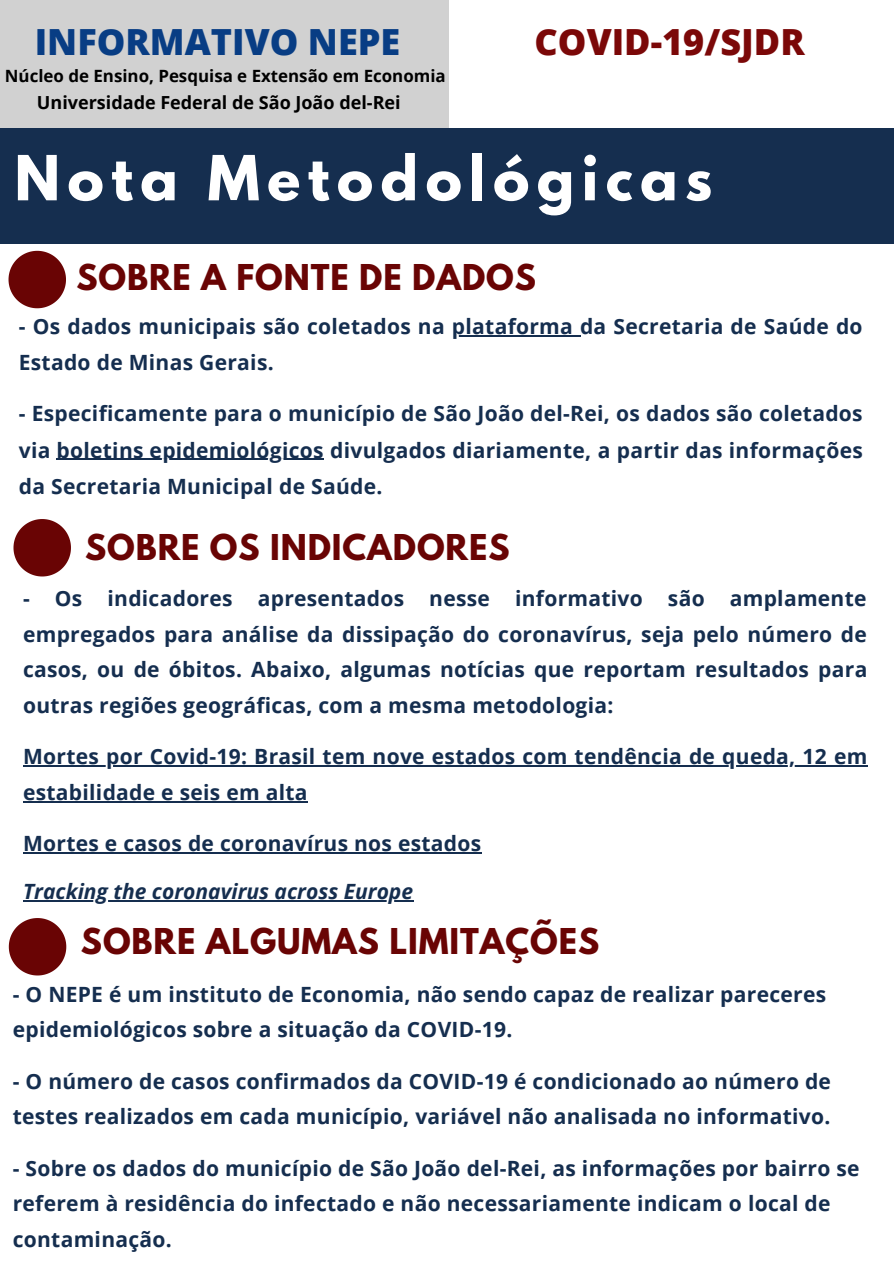
<style>
.page{position:relative;width:894px;height:1264px;background:#fff}
.page>*{position:absolute;margin:0;border:0;box-sizing:border-box;transform-origin:0 0}
.t1{font:700 55.05px "League Spartan";letter-spacing:.135em;color:#fff}
.t2{font:800 36px "Open Sans";color:#083d84}
.t3{font:800 36px "Open Sans";color:#7b0808}
.t4{font:700 31.5px "League Spartan";letter-spacing:.03em;color:#690404}
.t5{font:700 21px/35.7px "Open Sans";letter-spacing:.015em;color:#152e4f}
.t6{font:italic 700 21px "Open Sans";color:#152e4f}
.t7{font:700 18px "Open Sans";color:#000}
.t8{font:700 16.95px "Open Sans";color:#000}
</style>
<div class="page">
<div style="left:0;top:0;width:449px;height:184px;background:#d1d1d1"></div>
<div style="left:0;top:128px;width:893px;height:115px;background:#152e4f"></div>
<hr style="left:452px;top:335px;width:128px;height:1px;background:#152e4f">
<hr style="left:57px;top:458px;width:267px;height:2px;background:#152e4f">
<svg style="left:9px;top:251px;width:57px;height:57px"></svg>
<hr style="left:23px;top:765px;width:844px;height:1px;background:#152e4f">
<hr style="left:23px;top:801px;width:285px;height:1px;background:#152e4f">
<hr style="left:23px;top:852px;width:458px;height:1px;background:#152e4f">
<hr style="left:23px;top:900px;width:390px;height:1px;background:#152e4f">
<svg style="left:13px;top:519px;width:58px;height:57px"></svg>
<svg style="left:9px;top:918px;width:57px;height:57px"></svg>
<p class="t2" style="left:35px;top:17px;width:367px">INFORMATIVO NEPE</p>
<p class="t3" style="left:534px;top:17px;width:271px">COVID-19/SJDR</p>
<p class="t8" style="left:5px;top:64px;width:442px">Núcleo de Ensino, Pesquisa e Extensão em Economia</p>
<p class="t7" style="left:37px;top:90px;width:365px">Universidade Federal de São João del-Rei</p>
<p class="t1" style="left:15px;top:151px;width:699px">Nota Metodológicas</p>
<p class="t4" style="left:76px;top:261px;width:461px">SOBRE A FONTE DE DADOS</p>
<p class="t5" style="left:19px;top:308px;width:845px;line-height:36.2px">- Os dados municipais são coletados na plataforma da Secretaria de Saúde do<br>Estado de Minas Gerais.</p>
<p class="t5" style="left:19px;top:395px;width:845px;line-height:36.2px;text-align:justify">- Especificamente para o município de São João del-Rei, os dados são coletados via boletins epidemiológicos divulgados diariamente, a partir das informações da Secretaria Municipal de Saúde.</p>
<p class="t4" style="left:85px;top:532px;width:426px">SOBRE OS INDICADORES</p>
<p class="t5" style="left:23px;top:580px;width:845px;text-align:justify">- Os indicadores apresentados nesse informativo são amplamente empregados para análise da dissipação do coronavírus, seja pelo número de casos, ou de óbitos. Abaixo, algumas notícias que reportam resultados para outras regiões geográficas, com a mesma metodologia:</p>
<p class="t5" style="left:23px;top:738px;width:845px">Mortes por Covid-19: Brasil tem nove estados com tendência de queda, 12 em estabilidade e seis em alta</p>
<p class="t5" style="left:23px;top:825px;width:459px">Mortes e casos de coronavírus nos estados</p>
<p class="t6" style="left:23px;top:876px;width:391px">Tracking the coronavirus across Europe</p>
<p class="t4" style="left:81px;top:925px;width:519px">SOBRE ALGUMAS LIMITAÇÕES</p>
<p class="t5" style="left:13px;top:975px;width:814px">- O NEPE é um instituto de Economia, não sendo capaz de realizar pareceres epidemiológicos sobre a situação da COVID-19.</p>
<p class="t5" style="left:13px;top:1062px;width:819px">- O número de casos confirmados da COVID-19 é condicionado ao número de testes realizados em cada município, variável não analisada no informativo.</p>
<p class="t5" style="left:13px;top:1149px;width:848px">- Sobre os dados do município de São João del-Rei, as informações por bairro se referem à residência do infectado e não necessariamente indicam o local de contaminação.</p>
</div>
